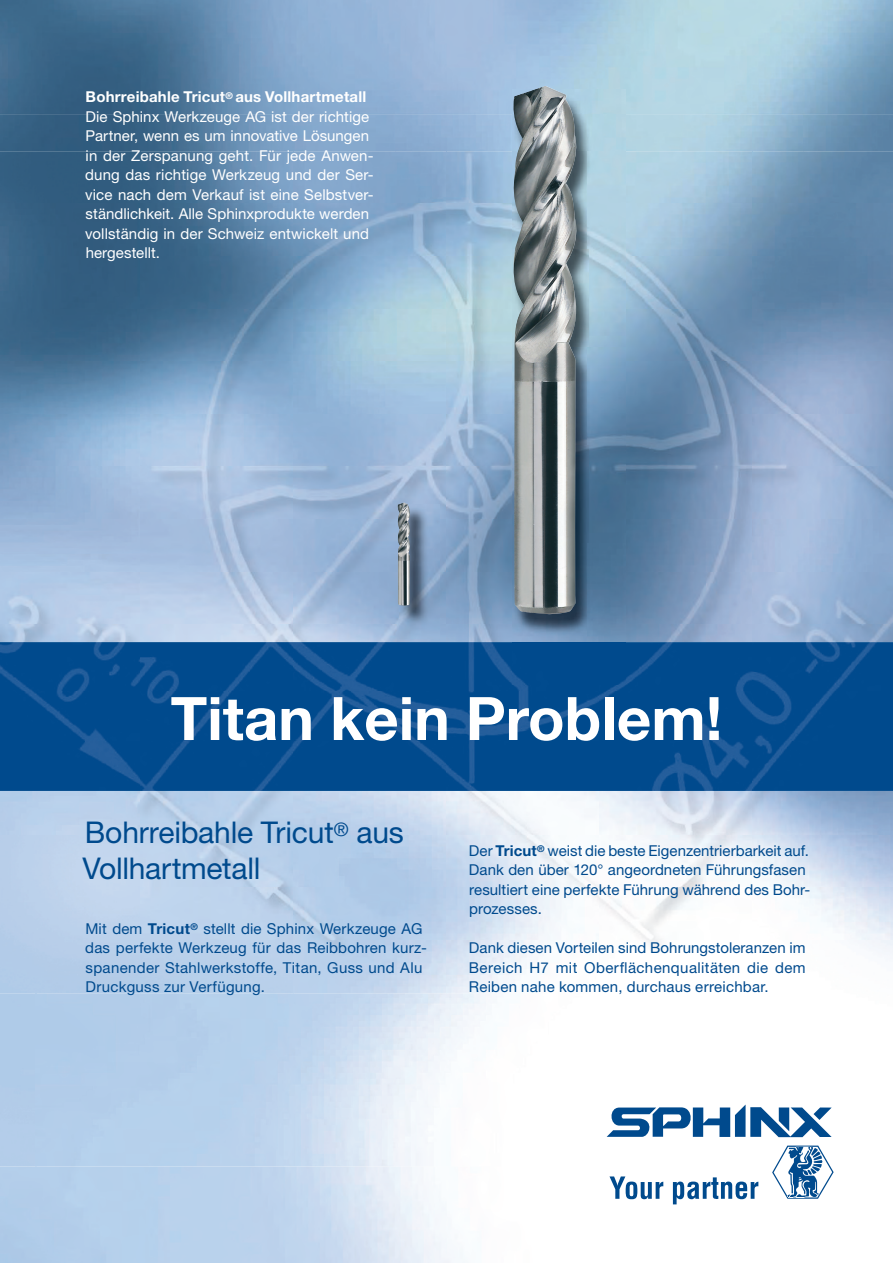
<style>
.page{position:relative;width:893px;height:1263px;background:#fff}
.page>*{position:absolute;margin:0;border:0;box-sizing:border-box;transform-origin:0 0}
.t1{font:700 60px "Helvetica Neue";color:#fff}
.t2{font:30px/36px "Helvetica Neue";letter-spacing:-.005em;color:#004a8d}
.t3{font:15px/19.5px "Helvetica Neue";letter-spacing:.01em;color:#004a8d}
.t4{font:15px/19.5px "Helvetica Neue";letter-spacing:.005em;color:#fff}
.s1{font-weight:700}
</style>
<div class="page">
<img style="left:0;top:0;width:892px;height:1263px">
<div style="left:0;top:993px;width:36px;height:173px;background:#afcbe8"></div>
<img style="left:36px;top:993px;width:856px;height:173px">
<img style="left:0;top:115px;width:512px;height:527px">
<img style="left:626px;top:115px;width:266px;height:527px">
<img style="left:0;top:642px;width:892px;height:351px">
<img style="left:140px;top:642px;width:752px;height:149px">
<svg style="left:606px;top:1105px;width:225px;height:32px"></svg>
<svg style="left:609px;top:1176px;width:54px;height:23px"></svg>
<svg style="left:673px;top:1177px;width:85px;height:27px"></svg>
<svg style="left:772px;top:1146px;width:61px;height:53px"></svg>
<img style="left:512px;top:90px;width:114px;height:595px">
<img style="left:513px;top:86px;width:64px;height:528px">
<img style="left:399px;top:504px;width:41px;height:134px">
<img style="left:397px;top:503px;width:13px;height:103px">
<p class="t4" style="left:85px;top:89px;width:290px"><span class="s1">Bohrreibahle Tricut</span><sup>®</sup> <span class="s1">aus Vollhartmetall </span>Die Sphinx Werkzeuge AG ist der richtige Partner, wenn es um innovative Lösungen in der Zerspanung geht. Für jede Anwen&shy;dung das richtige Werkzeug und der Ser&shy;vice nach dem Verkauf ist eine Selbstver&shy;ständlichkeit. Alle Sphinxprodukte werden vollständig in der Schweiz entwickelt und hergestellt.</p>
<h1 class="t1" style="left:171px;top:697px;width:553px">Titan kein Problem!</h1>
<h2 class="t2" style="left:82px;top:818px;width:323px">Bohrreibahle Tricut<sup>®</sup> aus<br>Vollhartmetall</h2>
<p class="t3" style="left:85px;top:920px;width:343px">Mit dem <span class="s1">Tricut</span><sup>®</sup> stellt die Sphinx Werkzeuge AG das perfekte Werkzeug für das Reibbohren kurz&shy;spanender Stahlwerkstoffe, Titan, Guss und Alu Druckguss zur Verfügung.</p>
<p class="t3" style="left:469px;top:842px;width:343px">Der <span class="s1">Tricut</span><sup>®</sup> weist die beste Eigenzentrierbarkeit auf.<br>Dank den über 120° angeordneten Führungsfasen resultiert eine perfekte Führung während des Bohr&shy;prozesses.</p>
<p class="t3" style="left:469px;top:940px;width:338px;text-align:justify">Dank diesen Vorteilen sind Bohrungstoleranzen im Bereich H7 mit Oberflächenqualitäten die dem Reiben nahe kommen, durchaus erreichbar.</p>
</div>
